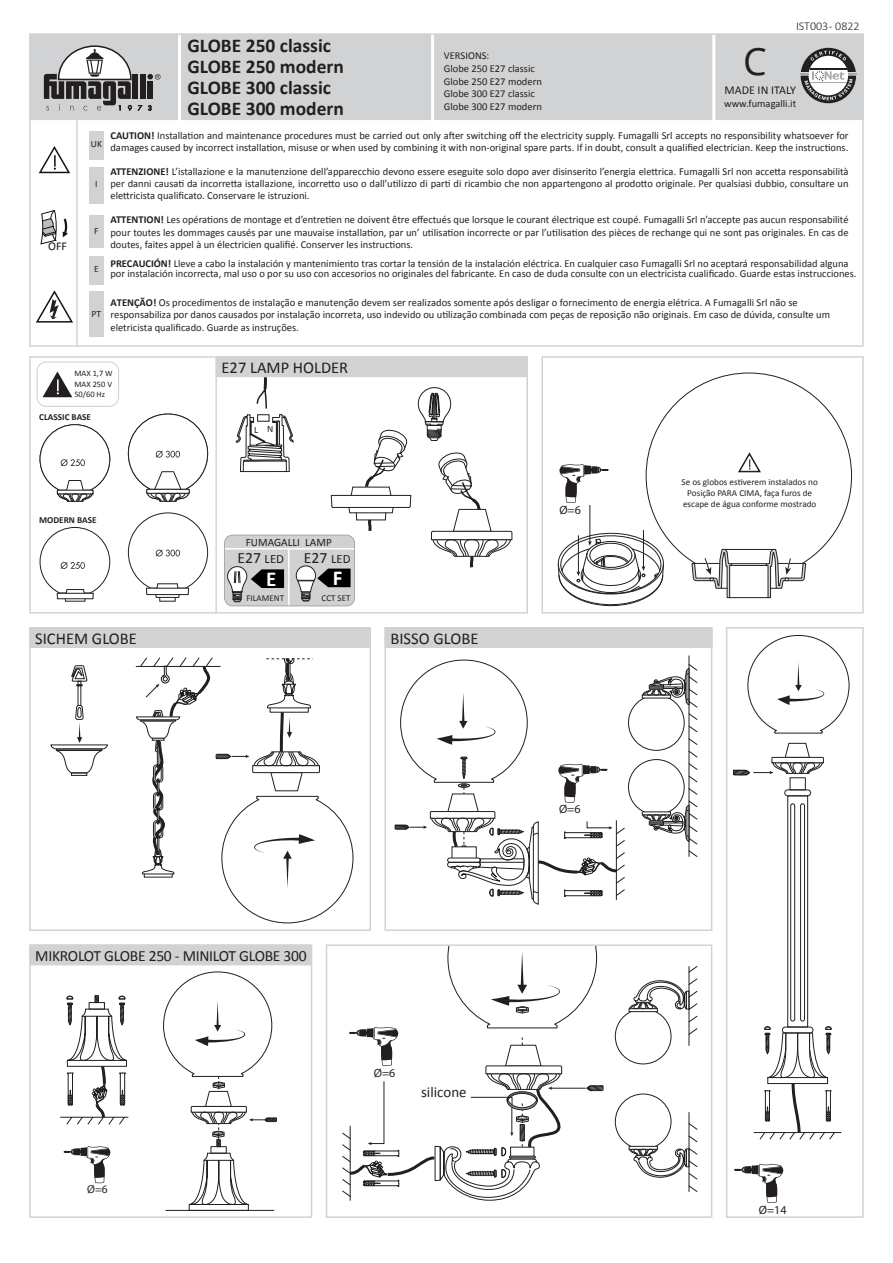
<style>
.page{position:relative;width:893px;height:1263px;background:#fff}
.page>*{position:absolute;margin:0;border:0;box-sizing:border-box;transform-origin:0 0}
.t1{font:37.8px "Open Sans";color:#231f20}
.t2{font:700 21.3px "Calibri";color:#fff}
.t3{font:700 19.5px/21px "Calibri";color:#231f20}
.t4{font:16.5px "Calibri";color:#231f20}
.t5{font:15.75px "Calibri";color:#231f20}
.t6{font:15.6px "Calibri";letter-spacing:-.015em;color:#231f20}
.t7{font:15px "Calibri";color:#231f20}
.t8{font:12px "Myriad Pro";color:#231f20}
.t9{font:300 12px "Calibri";color:#231f20}
.t10{font:12px "Calibri";color:#231f20}
.t11{font:11.85px "Calibri";color:#111416}
.t12{font:11.4px "Myriad Pro";color:#231f20}
.t13{font:11.25px "Calibri";color:#231f20}
.t14{font:10.65px/12px "Calibri";color:#231f20}
.t15{font:10.5px/12.6px "Calibri";color:#231f20}
.t16{font:9.75px "Calibri";color:#231f20}
.t17{font:9.6px "Calibri";color:#231f20}
.t18{font:9.15px/11.1px "Calibri";color:#231f20;text-align:center}
.t19{font:700 9.15px "Calibri";color:#231f20}
.t20{font:9px "Calibri";color:#231f20}
.t21{font:8.4px/10.8px "Calibri";color:#231f20;text-align:justify}
.s1{font-weight:700}
.s2{font-size:12.75px}
</style>
<div class="page">
<div style="left:541px;top:356px;width:323px;height:257px;border:1px solid #d1d2d4"></div>
<div style="left:326px;top:944px;width:386px;height:274px;border:1px solid #d1d2d4"></div>
<div style="left:726px;top:627px;width:138px;height:591px;border:1px solid #d1d2d4"></div>
<div style="left:29px;top:944px;width:283px;height:274px;border:1px solid #d1d2d4"></div>
<div style="left:29px;top:34px;width:835px;height:86px;background:#d1d2d4"></div>
<div style="left:133px;top:74px;width:5px;height:25px;background:#231f20"></div>
<div style="left:140px;top:74px;width:6px;height:25px;background:#231f20"></div>
<div style="left:147px;top:81px;width:6px;height:18px;background:#231f20"></div>
<svg style="left:147px;top:74px;width:13px;height:6px"></svg>
<svg style="left:138px;top:105px;width:4px;height:6px"></svg>
<svg style="left:148px;top:105px;width:3px;height:6px"></svg>
<svg style="left:44px;top:45px;width:88px;height:66px"></svg>
<hr style="left:712px;top:32px;width:3px;height:92px;background:#fff">
<hr style="left:431px;top:32px;width:3px;height:92px;background:#fff">
<hr style="left:178px;top:32px;width:3px;height:92px;background:#fff">
<svg style="left:801px;top:48px;width:55px;height:55px"></svg>
<div style="left:787px;top:796px;width:21px;height:231px;border:1px solid #231f20"></div>
<div style="left:785px;top:790px;width:26px;height:6px;border:1px solid #231f20;border-radius:3px"></div>
<div style="left:790px;top:803px;width:5px;height:218px;border:1px solid #231f20;border-radius:2px"></div>
<div style="left:800px;top:803px;width:5px;height:218px;border:1px solid #231f20;border-radius:2px"></div>
<div style="left:790px;top:777px;width:16px;height:13px;border:1px solid #231f20"></div>
<hr style="left:754px;top:1132px;width:87px;height:1px;background:#231f20">
<svg style="left:759px;top:1026px;width:77px;height:113px"></svg>
<svg style="left:71px;top:665px;width:17px;height:21px"></svg>
<svg style="left:136px;top:657px;width:217px;height:266px"></svg>
<svg style="left:51px;top:692px;width:57px;height:81px"></svg>
<div style="left:56px;top:749px;width:46px;height:2px;border:1px solid #231f20"></div>
<div style="left:71px;top:773px;width:16px;height:3px;border:1px solid #231f20"></div>
<svg style="left:615px;top:1093px;width:83px;height:99px"></svg>
<svg style="left:747px;top:635px;width:102px;height:98px"></svg>
<svg style="left:733px;top:743px;width:91px;height:32px"></svg>
<svg style="left:60px;top:995px;width:69px;height:130px"></svg>
<div style="left:89px;top:1002px;width:16px;height:7px;border:1px solid #231f20"></div>
<svg style="left:180px;top:1153px;width:77px;height:57px"></svg>
<svg style="left:163px;top:971px;width:114px;height:176px"></svg>
<div style="left:211px;top:1146px;width:15px;height:7px;border:1px solid #231f20"></div>
<svg style="left:417px;top:387px;width:34px;height:54px"></svg>
<hr style="left:215px;top:357px;width:2px;height:256px;background:#d1d2d4">
<hr style="left:166px;top:1210px;width:108px;height:1px;background:#231f20">
<svg style="left:38px;top:146px;width:32px;height:28px"></svg>
<svg style="left:41px;top:210px;width:27px;height:34px"></svg>
<svg style="left:36px;top:290px;width:37px;height:33px"></svg>
<div style="left:89px;top:167px;width:15px;height:36px;background:#d1d2d4"></div>
<div style="left:89px;top:131px;width:15px;height:28px;background:#d1d2d4"></div>
<div style="left:89px;top:257px;width:15px;height:28px;background:#d1d2d4"></div>
<div style="left:89px;top:291px;width:14px;height:46px;background:#d1d2d4"></div>
<div style="left:89px;top:215px;width:15px;height:33px;background:#d1d2d4"></div>
<hr style="left:76px;top:118px;width:2px;height:227px;background:#d1d2d1">
<svg style="left:395px;top:655px;width:303px;height:250px"></svg>
<svg style="left:734px;top:1164px;width:49px;height:39px"></svg>
<svg style="left:64px;top:1146px;width:46px;height:37px"></svg>
<svg style="left:40px;top:424px;width:70px;height:78px"></svg>
<svg style="left:128px;top:414px;width:80px;height:88px"></svg>
<svg style="left:128px;top:512px;width:80px;height:90px"></svg>
<svg style="left:40px;top:527px;width:70px;height:75px"></svg>
<div style="left:37px;top:361px;width:82px;height:46px;border:1px solid #d1d2d4;border-radius:9px"></div>
<svg style="left:43px;top:371px;width:29px;height:26px"></svg>
<svg style="left:224px;top:345px;width:187px;height:261px"></svg>
<svg style="left:431px;top:452px;width:81px;height:116px"></svg>
<svg style="left:557px;top:372px;width:295px;height:235px"></svg>
<div style="left:216px;top:356px;width:312px;height:21px;background:#d1d2d4"></div>
<div style="left:29px;top:627px;width:342px;height:21px;background:#d1d2d4"></div>
<div style="left:29px;top:944px;width:283px;height:21px;background:#d1d2d4;border:1px solid #d1d2d4"></div>
<div style="left:385px;top:627px;width:328px;height:21px;background:#d1d2d4"></div>
<svg style="left:615px;top:966px;width:83px;height:98px"></svg>
<svg style="left:342px;top:946px;width:261px;height:255px"></svg>
<p class="t11" style="left:48px;top:238px;width:20px">OFF</p>
<p class="t17" style="left:91px;top:137px;width:13px">UK</p>
<p class="t17" style="left:95px;top:177px;width:4px">I</p>
<p class="t17" style="left:94px;top:224px;width:6px">F</p>
<p class="t17" style="left:94px;top:262px;width:6px">E</p>
<p class="t17" style="left:92px;top:307px;width:11px">PT</p>
<h3 class="t3" style="left:187px;top:35px;width:158px">GLOBE 250 classic<br>GLOBE 250 modern<br>GLOBE 300 classic<br>GLOBE 300 modern</h3>
<p class="t15" style="left:444px;top:49px;width:100px">VERSIONS:<br>Globe 250 E27 classic<br>Globe 250 E27 modern<br>Globe 300 E27 classic<br>Globe 300 E27 modern</p>
<h1 class="t1" style="left:743px;top:35px;width:25px">C</h1>
<p class="t9" style="left:796px;top:18px;width:65px">IST003 - 0822</p>
<p class="t10" style="left:724px;top:82px;width:73px">MADE IN ITALY</p>
<p class="t15" style="left:724px;top:97px;width:74px">www.fumagalli.it</p>
<p class="t14" style="left:110px;top:130px;width:740px"><span class="s1">CAUTION!</span> Installation and maintenance procedures must be carried out only after switching off the electricity supply. Fumagalli Srl accepts no responsibility whatsoever for damages caused by incorrect installation, misuse or when used by combining it with non-original spare parts. If in doubt, consult a qualified electrician. Keep the instructions.</p>
<p class="t14" style="left:110px;top:166px;width:740px;text-align:justify"><span class="s1">ATTENZIONE!</span> L’istallazione e la manutenzione dell’apparecchio devono essere eseguite solo dopo aver disinserito l’energia elettrica. Fumagalli Srl non accetta responsabilità per danni causati da incorretta istallazione, incorretto uso o dall’utilizzo di parti di ricambio che non appartengono al prodotto originale. Per qualsiasi dubbio, consultare un elettricista qualificato. Conservare le istruzioni.</p>
<p class="t14" style="left:110px;top:214px;width:740px;text-align:justify"><span class="s1">ATTENTION!</span> Les opérations de montage et d’entretien ne doivent être effectués que lorsque le courant électrique est coupé. Fumagalli Srl n’accepte pas aucun responsabilité pour toutes les dommages causés par une mauvaise installation, par un’ utilisation incorrecte or par l’utilisation des pièces de rechange qui ne sont pas originales. En cas de doutes, faites appel à un électricien qualifié. Conserver les instructions.</p>
<p class="t14" style="left:110px;top:258px;width:748px;line-height:9.6px"><span class="s1">PRECAUCIÓN!</span> Lleve a cabo la instalación y mantenimiento tras cortar la tensión de la instalación eléctrica. En cualquier caso Fumagalli Srl no aceptará responsabilidad alguna por instalación incorrecta, mal uso o por su uso con accesorios no originales del fabricante. En caso de duda consulte con un electricista cualificado. Guarde estas instrucciones.</p>
<p class="t14" style="left:110px;top:296px;width:721px;line-height:12.6px"><span class="s1">ATENÇÃO!</span> Os procedimentos de instalação e manutenção devem ser realizados somente após desligar o fornecimento de energia elétrica. A Fumagalli Srl não se responsabiliza por danos causados por instalação incorreta, uso indevido ou utilização combinada com peças de reposição não originais. Em caso de dúvida, consulte um eletricista qualificado. Guarde as instruções.</p>
<p class="t21" style="left:74px;top:367px;width:40px">MAX 1,7 W MAX 250 V 50/60 Hz</p>
<p class="t19" style="left:39px;top:410px;width:53px">CLASSIC BASE</p>
<p class="t19" style="left:39px;top:513px;width:59px">MODERN BASE</p>
<h3 class="t4" style="left:35px;top:627px;width:103px">SICHEM GLOBE</h3>
<h3 class="t4" style="left:222px;top:356px;width:128px">E27 LAMP HOLDER</h3>
<p class="t16" style="left:254px;top:422px;width:21px">L N</p>
<p class="t13" style="left:246px;top:534px;width:88px">FUMAGALLI LAMP</p>
<h2 class="t2" style="left:266px;top:564px;width:12px">E</h2>
<h2 class="t2" style="left:333px;top:563px;width:11px">F</h2>
<h3 class="t5" style="left:237px;top:547px;width:48px">E27 <span class="s2">LED</span></h3>
<h3 class="t5" style="left:304px;top:547px;width:48px">E27 <span class="s2">LED</span></h3>
<p class="t20" style="left:246px;top:592px;width:39px">FILAMENT</p>
<p class="t20" style="left:322px;top:592px;width:30px">CCT SET</p>
<h3 class="t4" style="left:390px;top:627px;width:89px">BISSO GLOBE</h3>
<h3 class="t6" style="left:35px;top:945px;width:273px">MIKROLOT GLOBE 250 - MINILOT GLOBE 300</h3>
<p class="t12" style="left:87px;top:1182px;width:22px">Ø=6</p>
<p class="t8" style="left:374px;top:1065px;width:23px">Ø=6</p>
<h3 class="t7" style="left:421px;top:1081px;width:47px">silicone</h3>
<p class="t8" style="left:559px;top:502px;width:23px">Ø=6</p>
<p class="t8" style="left:559px;top:802px;width:23px">Ø=6</p>
<p class="t18" style="left:682px;top:476px;width:138px">Se os globos estiverem instalados no<br>Posição PARA CIMA, faça furos de escape de água conforme mostrado</p>
<p class="t8" style="left:759px;top:1202px;width:29px">Ø=14</p>
</div>
